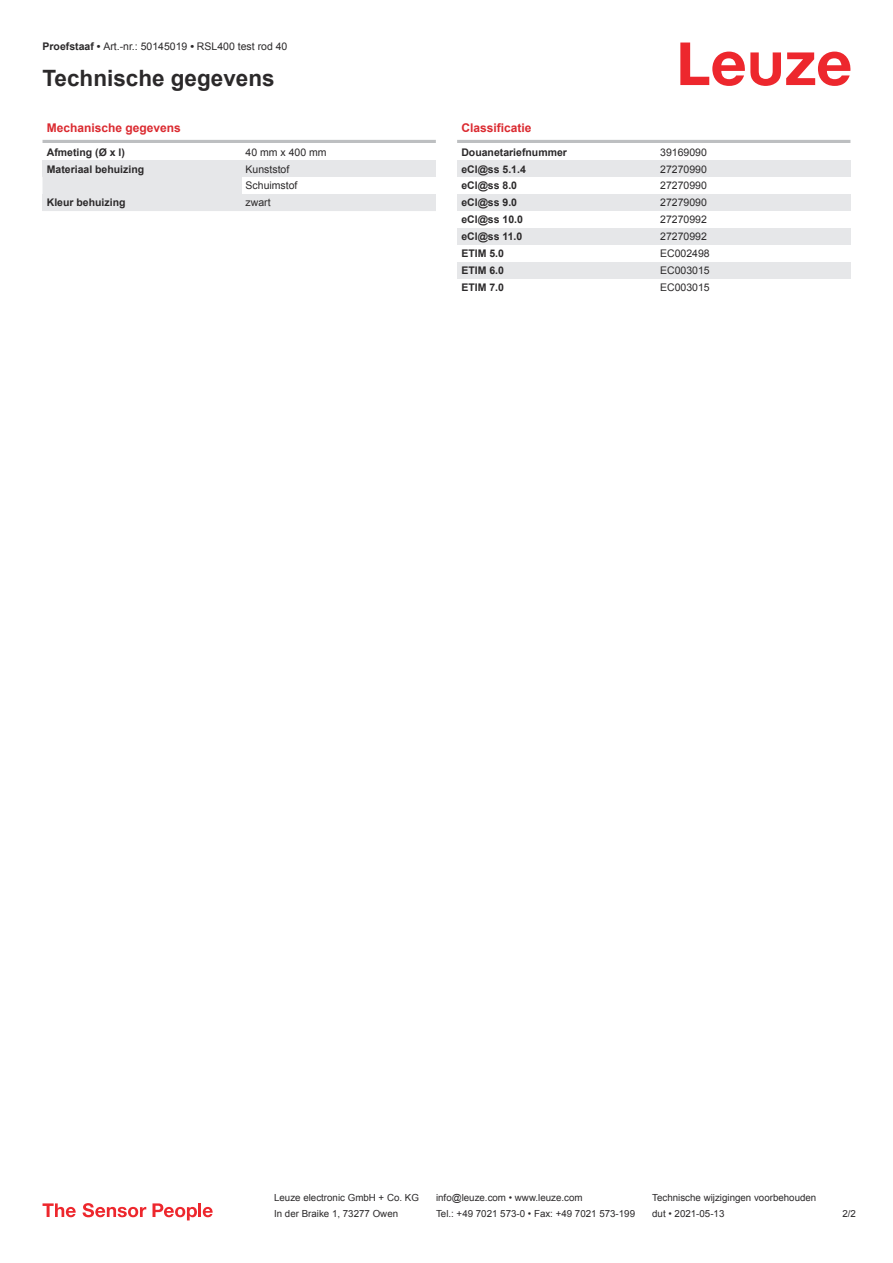
<style>
.page{position:relative;width:893px;height:1263px;background:#fff}
.page>*{position:absolute;margin:0;border:0;box-sizing:border-box;transform-origin:0 0}
.t1{font:700 22.5px "Arial";color:#2b292a}
.t2{font:700 12px "Arial";color:#db2a30}
.t3{font:10.5px/17px "Arial";color:#2b292a}
.t4{font:700 10.5px "Arial";color:#2b292a}
.t5{font:9.75px "Arial";color:#2b292a}
.s1{font-weight:700}
</style>
<div class="page">
<svg style="left:680px;top:43px;width:170px;height:43px"></svg>
<div style="left:43px;top:177px;width:199px;height:17px;background:#e6e7e9"></div>
<hr style="left:43px;top:140px;width:393px;height:3px;background:#bdbfc1">
<div style="left:43px;top:160px;width:199px;height:17px;background:#e6e7e9"></div>
<div style="left:242px;top:160px;width:194px;height:17px;background:#e6e7e9"></div>
<div style="left:43px;top:194px;width:199px;height:17px;background:#e6e7e9"></div>
<div style="left:242px;top:194px;width:194px;height:17px;background:#e6e7e9"></div>
<hr style="left:457px;top:140px;width:393px;height:3px;background:#bdbfc1">
<div style="left:457px;top:160px;width:200px;height:17px;background:#e6e7e9"></div>
<div style="left:657px;top:160px;width:193px;height:17px;background:#e6e7e9"></div>
<div style="left:457px;top:194px;width:200px;height:17px;background:#e6e7e9"></div>
<div style="left:657px;top:194px;width:193px;height:17px;background:#e6e7e9"></div>
<div style="left:457px;top:228px;width:200px;height:17px;background:#e6e7e9"></div>
<div style="left:657px;top:228px;width:193px;height:17px;background:#e6e7e9"></div>
<div style="left:457px;top:262px;width:200px;height:17px;background:#e6e7e9"></div>
<div style="left:657px;top:262px;width:193px;height:17px;background:#e6e7e9"></div>
<svg style="left:43px;top:1203px;width:33px;height:14px"></svg>
<svg style="left:83px;top:1203px;width:63px;height:14px"></svg>
<svg style="left:153px;top:1203px;width:44px;height:17px"></svg>
<hr style="left:198px;top:1203px;width:3px;height:14px;background:#ed272d">
<svg style="left:203px;top:1207px;width:10px;height:10px"></svg>
<p class="t3" style="left:43px;top:39px;width:246px"><span class="s1">Proefstaaf •</span> Art.-nr.: 50145019 <span class="s1">•</span> RSL400 test rod 40</p>
<h1 class="t1" style="left:43px;top:69px;width:234px">Technische gegevens</h1>
<p class="t2" style="left:47px;top:123px;width:136px">Mechanische gegevens</p>
<p class="t4" style="left:47px;top:148px;width:80px">Afmeting (Ø x l)</p>
<p class="t3" style="left:246px;top:144px;width:83px">40 mm x 400 mm</p>
<p class="t4" style="left:47px;top:165px;width:99px">Materiaal behuizing</p>
<p class="t3" style="left:246px;top:161px;width:53px">Kunststof<br>Schuimstof</p>
<p class="t4" style="left:47px;top:198px;width:80px">Kleur behuizing</p>
<p class="t3" style="left:246px;top:195px;width:27px">zwart</p>
<p class="t2" style="left:461px;top:123px;width:72px">Classificatie</p>
<p class="t4" style="left:461px;top:148px;width:107px">Douanetariefnummer</p>
<p class="t3" style="left:660px;top:144px;width:48px">39169090</p>
<p class="t4" style="left:461px;top:165px;width:66px">eCl@ss 5.1.4</p>
<p class="t3" style="left:660px;top:161px;width:48px">27270990</p>
<p class="t4" style="left:461px;top:182px;width:57px">eCl@ss 8.0</p>
<p class="t3" style="left:660px;top:178px;width:48px">27270990</p>
<p class="t4" style="left:461px;top:198px;width:57px">eCl@ss 9.0</p>
<p class="t3" style="left:660px;top:195px;width:48px">27279090</p>
<p class="t4" style="left:461px;top:215px;width:63px">eCl@ss 10.0</p>
<p class="t3" style="left:660px;top:212px;width:48px">27270992</p>
<p class="t4" style="left:461px;top:232px;width:63px">eCl@ss 11.0</p>
<p class="t3" style="left:660px;top:229px;width:48px">27270992</p>
<p class="t4" style="left:461px;top:249px;width:44px">ETIM 5.0</p>
<p class="t3" style="left:660px;top:246px;width:51px">EC002498</p>
<p class="t4" style="left:461px;top:266px;width:44px">ETIM 6.0</p>
<p class="t3" style="left:660px;top:263px;width:51px">EC003015</p>
<p class="t4" style="left:461px;top:283px;width:44px">ETIM 7.0</p>
<p class="t3" style="left:660px;top:280px;width:51px">EC003015</p>
<p class="t5" style="left:274px;top:1194px;width:146px">Leuze electronic GmbH + Co. KG</p>
<p class="t5" style="left:436px;top:1194px;width:148px">info@leuze.com • www.leuze.com</p>
<p class="t5" style="left:652px;top:1194px;width:166px">Technische wijzigingen voorbehouden</p>
<p class="t5" style="left:274px;top:1210px;width:126px">In der Braike 1, 73277 Owen</p>
<p class="t5" style="left:436px;top:1210px;width:201px">Tel.: +49 7021 573-0 • Fax: +49 7021 573-199</p>
<p class="t5" style="left:652px;top:1210px;width:74px">dut • 2021-05-13</p>
<p class="t5" style="left:842px;top:1210px;width:15px">2 /2</p>
</div>
